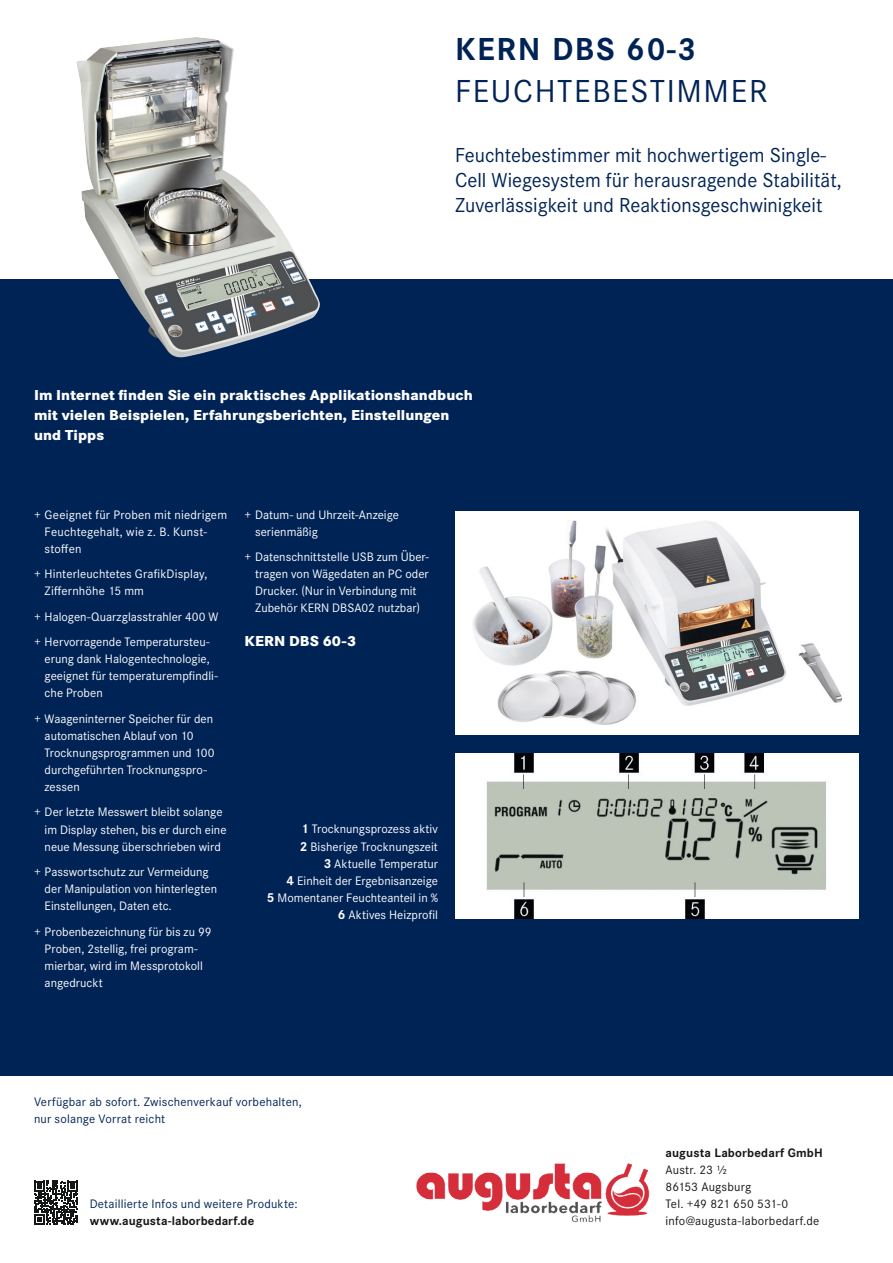
<style>
.page{position:relative;width:893px;height:1263px;background:#fff}
.page>*{position:absolute;margin:0;border:0;box-sizing:border-box;transform-origin:0 0}
.t1{font:33px "Corporate S Pro";letter-spacing:.05em;color:#002355}
.t2{font:700 33px "Corporate S Pro";letter-spacing:.05em;color:#002355}
.t3{font:21px/25.2px "Corporate S Pro";color:#002355}
.t4{font:800 15px/20.2px "Corporate S Pro";letter-spacing:.01em;color:#fff}
.t5{font:12.75px/17px "Corporate S Pro";color:#fff}
.t6{font:12.75px/17px "Corporate S Pro";letter-spacing:.015em;color:#002355}
.t7{font:12.75px/17px "Corporate S Pro";letter-spacing:.015em;color:#151616}
.t8{font:700 12.75px "Corporate S Pro";letter-spacing:.01em;color:#151616}
.s1{font-weight:700;font-size:13.5px}
</style>
<div class="page">
<div style="left:0;top:298px;width:893px;height:778px;background:#002355"></div>
<div style="left:0;top:280px;width:893px;height:741px;background:#002355"></div>
<img style="left:455px;top:754px;width:404px;height:165px">
<svg style="left:34px;top:1181px;width:44px;height:44px"></svg>
<img style="left:76px;top:37px;width:246px;height:321px">
<div style="left:455px;top:511px;width:404px;height:223px;background:#fff"></div>
<img style="left:473px;top:521px;width:368px;height:204px">
<img style="left:416px;top:1163px;width:234px;height:60px">
<h1 class="t2" style="left:455px;top:23px;width:243px">KERN DBS 60-3</h1>
<h1 class="t1" style="left:455px;top:67px;width:314px">FEUCHTEBESTIMMER</h1>
<h2 class="t3" style="left:455px;top:141px;width:388px">Feuchtebestimmer mit hochwertigem Single-<br>Cell Wiegesystem für herausragende Stabilität,<br>Zuverlässigkeit und Reaktionsgeschwinigkeit</h2>
<p class="t4" style="left:34px;top:383px;width:440px">Im Internet finden Sie ein praktisches Applikationshandbuch mit vielen Beispielen, Erfahrungsberichten, Einstellungen und Tipps</p>
<p class="t5" style="left:45px;top:505px;width:184px;text-indent:-11px">+ Geeignet für Proben mit niedrigem<br>Feuchtegehalt, wie z. B. Kunst&shy;stoffen</p>
<p class="t5" style="left:45px;top:565px;width:164px;text-indent:-11px">+ Hinterleuchtetes GrafikDisplay,<br>Ziffernhöhe 15 mm</p>
<p class="t5" style="left:34px;top:603px;width:186px;line-height:25.5px">+ Halogen-Quarzglasstrahler 400 W + Hervorragende Temperatursteu-</p>
<p class="t5" style="left:45px;top:650px;width:175px">erung dank Halogentechnologie, geeignet für temperaturempfindli&shy;che Proben</p>
<p class="t5" style="left:45px;top:709px;width:172px;text-indent:-11px">+ Waageninterner Speicher für den automatischen Ablauf von 10<br>Trocknungsprogrammen und 100 durchgeführten Trocknungspro&shy;zessen</p>
<p class="t5" style="left:45px;top:803px;width:183px;text-indent:-11px">+ Der letzte Messwert bleibt solange im Display stehen, bis er durch eine neue Messung überschrieben wird</p>
<p class="t5" style="left:45px;top:862px;width:174px;text-indent:-11px">+ Passwortschutz zur Vermeidung der Manipulation von hinterlegten<br>Einstellungen, Daten etc.</p>
<p class="t5" style="left:45px;top:922px;width:168px;text-indent:-11px">+ Probenbezeichnung für bis zu 99<br>Proben, 2stellig, frei program&shy;mierbar, wird im Messprotokoll angedruckt</p>
<p class="t5" style="left:255px;top:505px;width:145px;text-indent:-11px">+ Datum- und Uhrzeit-Anzeige serienmäßig</p>
<p class="t5" style="left:255px;top:548px;width:175px;text-indent:-11px">+ Datenschnittstelle USB zum Über&shy;tragen von Wägedaten an PC oder<br>Drucker. (Nur in Verbindung mit<br>Zubehör KERN DBSA02 nutzbar)</p>
<p class="t4" style="left:244px;top:630px;width:113px">KERN DBS 60-3</p>
<p class="t5" style="left:267px;top:820px;width:173px;text-align:right"><span class="s1">1</span> Trocknungsprozess aktiv<br><span class="s1">2</span> Bisherige Trocknungszeit<br><span class="s1">3</span> Aktuelle Temperatur<br><span class="s1">4</span> Einheit der Ergebnisanzeige<br><span class="s1">5</span> Momentaner Feuchteanteil in %<br><span class="s1">6</span> Aktives Heizprofil</p>
<p class="t6" style="left:34px;top:1092px;width:269px">Verfügbar ab sofort. Zwischenverkauf vorbehalten, nur solange Vorrat reicht</p>
<p class="t6" style="left:90px;top:1194px;width:209px">Detaillierte Infos und weitere Produkte:</p>
<p class="t8" style="left:90px;top:1210px;width:166px">www.augusta-laborbedarf.de</p>
<p class="t8" style="left:665px;top:1142px;width:159px">augusta Laborbedarf GmbH</p>
<p class="t7" style="left:665px;top:1160px;width:155px">Austr. 23 ½<br>86153 Augsburg<br>Tel. +49 821 650 531-0 info@augusta-laborbedarf.de</p>
</div>
